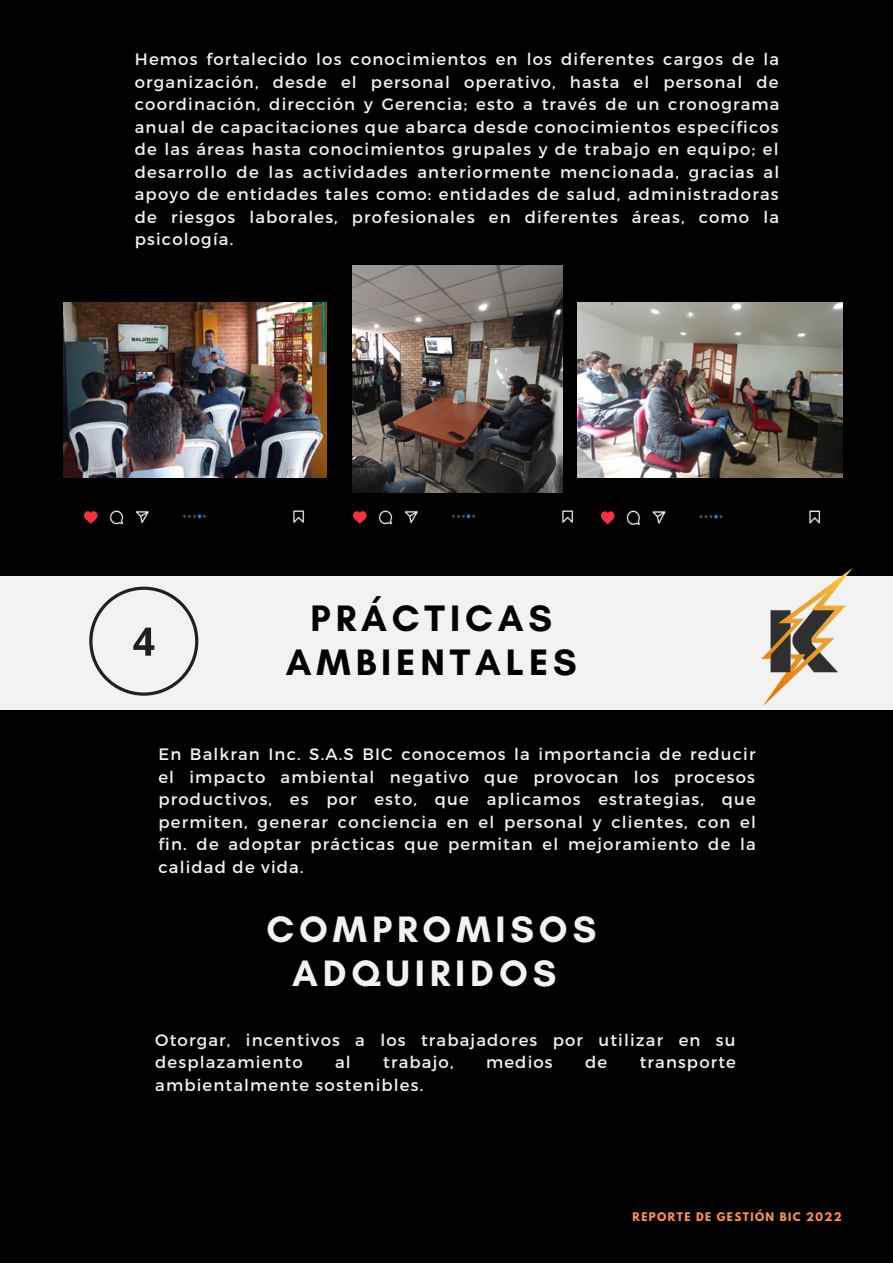
<style>
.page{position:relative;width:893px;height:1264px;background:#fff}
.page>*{position:absolute;margin:0;border:0;box-sizing:border-box;transform-origin:0 0}
.t1{font:700 37.5px/43.8px "Glacial Indifference";letter-spacing:.13em;color:#f2f2f2;text-align:center}
.t2{font:700 37.5px/43.8px "Glacial Indifference";letter-spacing:.13em;color:#000;text-align:center}
.t3{font:16.5px/22.5px "Montserrat";letter-spacing:.07em;color:#f2f2f2;text-align:justify}
.t4{font:700 10.5px "League Spartan";letter-spacing:.13em;color:#ff914d}
</style>
<div class="page">
<div style="left:0;top:0;width:892px;height:1262px;background:#f2f2f2"></div>
<div style="left:0;top:0;width:892px;height:576px;background:#000"></div>
<div style="left:0;top:710px;width:892px;height:552px;background:#000"></div>
<img style="left:761px;top:568px;width:92px;height:138px">
<svg style="left:89px;top:586px;width:109px;height:109px"></svg>
<img style="left:83px;top:509px;width:222px;height:16px">
<img style="left:352px;top:265px;width:210px;height:227px">
<img style="left:577px;top:303px;width:265px;height:174px">
<img style="left:63px;top:303px;width:263px;height:174px">
<img style="left:352px;top:509px;width:222px;height:16px">
<img style="left:600px;top:509px;width:221px;height:17px">
<p class="t3" style="left:135px;top:47px;width:646px">Hemos fortalecido los conocimientos en los diferentes cargos de la organización, desde el personal operativo, hasta el personal de coordinación, dirección y Gerencia; esto a través de un cronograma anual de capacitaciones que abarca desde conocimientos específicos de las áreas hasta conocimientos grupales y de trabajo en equipo; el desarrollo de las actividades anteriormente mencionada, gracias al apoyo de entidades tales como: entidades de salud, administradoras de riesgos laborales, profesionales en diferentes áreas, como la psicología.</p>
<p class="t2" style="left:286px;top:596px;width:292px">PRÁCTICAS<br>AMBIENTALES</p>
<p class="t3" style="left:158px;top:742px;width:599px">En Balkran Inc. S.A.S BIC conocemos la importancia de reducir el impacto ambiental negativo que provocan los procesos productivos, es por esto, que aplicamos estrategias, que permiten, generar conciencia en el personal y clientes, con el fin. de adoptar prácticas que permitan el mejoramiento de la calidad de vida.</p>
<p class="t1" style="left:266px;top:907px;width:331px">COMPROMISOS<br>ADQUIRIDOS</p>
<p class="t3" style="left:155px;top:1027px;width:581px">Otorgar, incentivos a los trabajadores por utilizar en su desplazamiento</p>
<p class="t3" style="left:335px;top:1050px;width:17px">al</p>
<p class="t3" style="left:383px;top:1050px;width:72px">trabajo,</p>
<p class="t3" style="left:486px;top:1050px;width:68px">medios</p>
<p class="t3" style="left:585px;top:1050px;width:24px">de</p>
<p class="t3" style="left:639px;top:1050px;width:98px">transporte</p>
<p class="t3" style="left:155px;top:1072px;width:269px">ambientalmente sostenibles.</p>
<p class="t4" style="left:632px;top:1211px;width:210px">REPORTE DE GESTIÓN BIC 2022</p>
</div>
